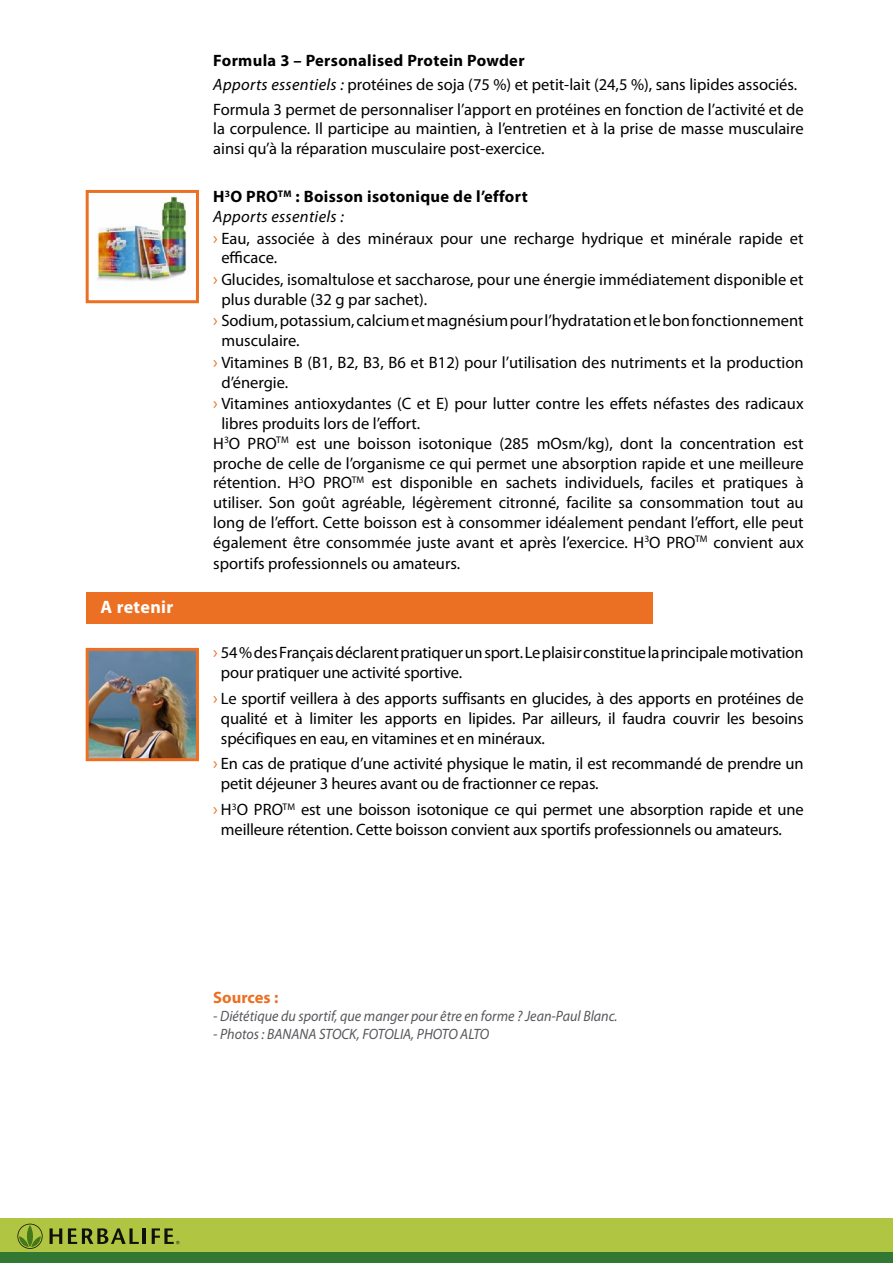
<style>
.page{position:relative;width:893px;height:1263px;background:#fff}
.page>*{position:absolute;margin:0;border:0;box-sizing:border-box;transform-origin:0 0}
.t1{font:700 18px "Myriad Pro";letter-spacing:.02em;color:#fff}
.t2{font:16.5px/19.8px "Myriad Pro";color:#000}
.t3{font:700 16.5px/19.8px "Myriad Pro";letter-spacing:.02em;color:#000}
.t4{font:700 16.5px "Myriad Pro";color:#ec7023}
.t5{font:italic 15px "Myriad Pro";color:#56575b;scale:.94 1}
.s1{font-weight:700}
.s2{font-style:italic}
.s3{font-weight:400;font-style:italic}
.s4{font-size:18px;color:#ec7023}
</style>
<div class="page">
<div style="left:0;top:1218px;width:893px;height:35px;background:#b0c541"></div>
<div style="left:0;top:1253px;width:893px;height:10px;background:#327833"></div>
<svg style="left:50px;top:1228px;width:12px;height:16px"></svg>
<svg style="left:68px;top:1228px;width:71px;height:16px"></svg>
<hr style="left:143px;top:1228px;width:3px;height:16px;background:#121109">
<svg style="left:152px;top:1228px;width:27px;height:16px"></svg>
<svg style="left:17px;top:1224px;width:26px;height:25px"></svg>
<div style="left:86px;top:592px;width:566px;height:32px;background:#ec7023"></div>
<img style="left:90px;top:652px;width:105px;height:105px">
<div style="left:86px;top:648px;width:113px;height:113px;border:3px solid #ec7023"></div>
<img style="left:97px;top:196px;width:90px;height:85px">
<div style="left:86px;top:190px;width:113px;height:113px;border:3px solid #ec7023"></div>
<p class="t1" style="left:101px;top:595px;width:74px">A retenir</p>
<p class="t2" style="left:213px;top:49px;width:592px;line-height:24px"><span class="s1">Formula 3 – Personalised Protein Powder<br></span><span class="s2">Apports essentiels :</span> protéines de soja (75 %) et petit-lait (24,5 %), sans lipides associés.<br>Formula 3 permet de personnaliser l’apport en protéines en fonction de l’activité et de</p>
<p class="t2" style="left:213px;top:119px;width:592px">la corpulence. Il participe au maintien, à l’entretien et à la prise de masse musculaire ainsi qu’à la réparation musculaire post-exercice.</p>
<p class="t3" style="left:213px;top:186px;width:316px">H<sup>3</sup>O PRO<sup>TM</sup> : Boisson isotonique de l’effort<br><span class="s3">Apports essentiels :</span></p>
<p class="t2" style="left:221px;top:228px;width:584px;text-indent:-8px"><span class="s4">›</span> Eau, associée à des minéraux pour une recharge hydrique et minérale rapide et efficace.</p>
<p class="t2" style="left:221px;top:269px;width:584px;text-indent:-8px"><span class="s4">›</span> Glucides, isomaltulose et saccharose, pour une énergie immédiatement disponible et plus durable (32 g par sachet).</p>
<p class="t2" style="left:221px;top:311px;width:584px;text-indent:-8px"><span class="s4">›</span> Sodium, potassium, calcium et magnésium pour l’hydratation et le bon fonctionnement musculaire.</p>
<p class="t2" style="left:221px;top:352px;width:584px;text-indent:-8px"><span class="s4">›</span> Vitamines B (B1, B2, B3, B6 et B12) pour l’utilisation des nutriments et la production d’énergie.</p>
<p class="t2" style="left:213px;top:393px;width:592px"><span class="s4">›</span> Vitamines antioxydantes (C et E) pour lutter contre les effets néfastes des radicaux</p>
<p class="t2" style="left:221px;top:413px;width:201px">libres produits lors de l’effort.</p>
<p class="t2" style="left:213px;top:433px;width:592px">H<sup>3</sup>O PRO<sup>TM</sup> est une boisson isotonique (285 mOsm/kg), dont la concentration est</p>
<p class="t2" style="left:213px;top:453px;width:592px">proche de celle de l’organisme ce qui permet une absorption rapide et une meilleure</p>
<p class="t2" style="left:213px;top:473px;width:592px">rétention. H<sup>3</sup>O PRO<sup>TM</sup> est disponible en sachets individuels, faciles et pratiques à</p>
<p class="t2" style="left:213px;top:492px;width:592px">utiliser. Son goût agréable, légèrement citronné, facilite sa consommation tout au</p>
<p class="t2" style="left:213px;top:512px;width:592px">long de l’effort. Cette boisson est à consommer idéalement pendant l’effort, elle peut</p>
<p class="t2" style="left:213px;top:532px;width:592px">également être consommée juste avant et après l’exercice. H<sup>3</sup>O PRO<sup>TM</sup> convient aux</p>
<p class="t2" style="left:213px;top:554px;width:248px">sportifs professionnels ou amateurs.</p>
<p class="t2" style="left:221px;top:643px;width:584px;text-indent:-8px"><span class="s4">›</span> 54 % des Français déclarent pratiquer un sport. Le plaisir constitue la principale motivation pour pratiquer une activité sportive.</p>
<p class="t2" style="left:221px;top:688px;width:584px;text-align:justify;text-indent:-8px"><span class="s4">›</span> Le sportif veillera à des apports suffisants en glucides, à des apports en protéines de qualité et à limiter les apports en lipides. Par ailleurs, il faudra couvrir les besoins spécifiques en eau, en vitamines et en minéraux.</p>
<p class="t2" style="left:221px;top:754px;width:584px;text-indent:-8px"><span class="s4">›</span> En cas de pratique d’une activité physique le matin, il est recommandé de prendre un petit déjeuner 3 heures avant ou de fractionner ce repas.</p>
<p class="t2" style="left:221px;top:799px;width:584px;text-indent:-8px"><span class="s4">›</span> H<sup>3</sup>O PRO<sup>TM</sup> est une boisson isotonique ce qui permet une absorption rapide et une meilleure rétention. Cette boisson convient aux sportifs professionnels ou amateurs.</p>
<p class="t4" style="left:213px;top:987px;width:67px">Sources :</p>
<p class="t5" style="left:213px;top:1007px;width:432px">- Diététique du sportif, que manger pour être en forme ? Jean-Paul Blanc.</p>
<p class="t5" style="left:213px;top:1025px;width:295px">- Photos : BANANA STOCK, FOTOLIA, PHOTO ALTO</p>
</div>
